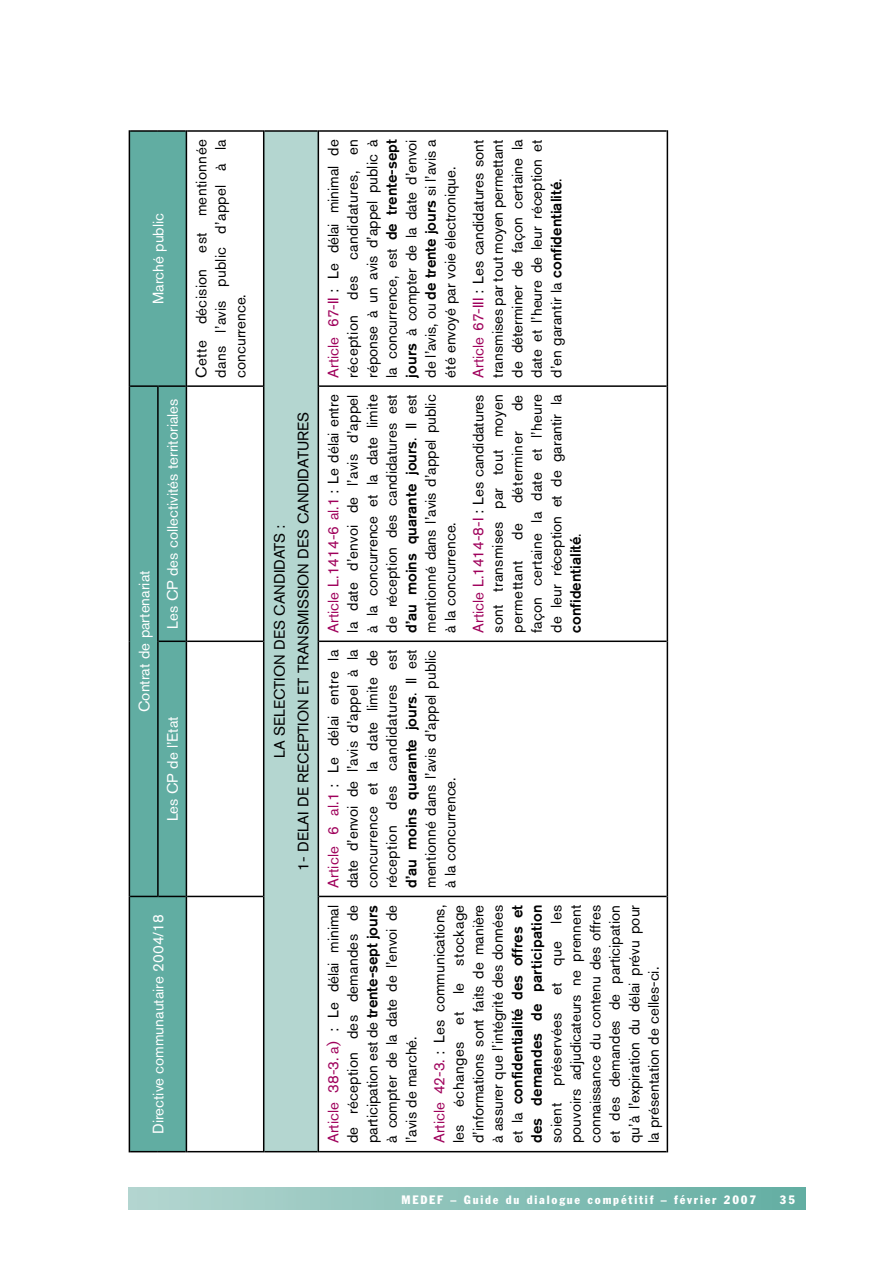
<style>
.page{position:relative;width:893px;height:1263px;background:#fff}
.page>*{position:absolute;margin:0;border:0;box-sizing:border-box;transform-origin:0 0}
.t1{font:15px/19.5px "Akzidenz Grotesk BQ";color:#000;text-align:justify}
.t2{font:15px "Akzidenz Grotesk BQ";color:#fff}
.t3{font:15px "Akzidenz Grotesk BQ";letter-spacing:.03em;color:#000}
.t4{font:condensed 12px "Franklin Gothic BT";letter-spacing:.15em;color:#fff}
.s1{color:#9f005b}
.s2{font-weight:500}
</style>
<div class="page">
<div style="left:129px;top:1187px;width:677px;height:23px;background:linear-gradient(to right,#b5d6d0,#62aea2)"></div>
<div style="left:130px;top:132px;width:56px;height:1019px;background:#61ada2"></div>
<div style="left:264px;top:131px;width:54px;height:1021px;background:#b4d6d0"></div>
<hr style="left:129px;top:896px;width:1px;height:256px;background:#000">
<hr style="left:129px;top:641px;width:1px;height:255px;background:#000">
<hr style="left:129px;top:386px;width:1px;height:255px;background:#000">
<hr style="left:129px;top:130px;width:1px;height:256px;background:#000">
<hr style="left:130px;top:385px;width:27px;height:2px;background:#000">
<hr style="left:130px;top:130px;width:28px;height:2px;background:#000">
<svg style="left:130px;top:1151px;width:56px;height:1px"></svg>
<hr style="left:157px;top:641px;width:2px;height:256px;background:#000">
<svg style="left:130px;top:896px;width:56px;height:1px"></svg>
<hr style="left:157px;top:385px;width:2px;height:256px;background:#000">
<hr style="left:159px;top:640px;width:27px;height:2px;background:#000">
<hr style="left:159px;top:385px;width:27px;height:2px;background:#000">
<hr style="left:158px;top:130px;width:28px;height:2px;background:#000">
<hr style="left:186px;top:896px;width:1px;height:256px;background:#000">
<hr style="left:187px;top:1151px;width:76px;height:1px;background:#000">
<hr style="left:186px;top:641px;width:1px;height:255px;background:#000">
<hr style="left:187px;top:896px;width:76px;height:1px;background:#000">
<hr style="left:186px;top:386px;width:1px;height:255px;background:#000">
<hr style="left:187px;top:640px;width:76px;height:2px;background:#000">
<hr style="left:186px;top:130px;width:1px;height:256px;background:#000">
<hr style="left:187px;top:385px;width:76px;height:2px;background:#000">
<hr style="left:187px;top:130px;width:76px;height:2px;background:#000">
<hr style="left:263px;top:896px;width:1px;height:256px;background:#000">
<hr style="left:264px;top:1151px;width:54px;height:1px;background:#000">
<hr style="left:263px;top:641px;width:1px;height:255px;background:#000">
<hr style="left:263px;top:386px;width:1px;height:255px;background:#000">
<hr style="left:263px;top:130px;width:1px;height:256px;background:#000">
<hr style="left:264px;top:130px;width:54px;height:2px;background:#000">
<hr style="left:318px;top:896px;width:1px;height:256px;background:#000">
<hr style="left:319px;top:1151px;width:348px;height:1px;background:#000">
<hr style="left:318px;top:641px;width:1px;height:255px;background:#000">
<hr style="left:319px;top:896px;width:348px;height:1px;background:#000">
<hr style="left:318px;top:386px;width:1px;height:255px;background:#000">
<hr style="left:319px;top:640px;width:348px;height:2px;background:#000">
<hr style="left:318px;top:130px;width:1px;height:256px;background:#000">
<hr style="left:319px;top:385px;width:348px;height:2px;background:#000">
<hr style="left:319px;top:130px;width:348px;height:2px;background:#000">
<hr style="left:667px;top:896px;width:1px;height:256px;background:#000">
<hr style="left:667px;top:641px;width:1px;height:255px;background:#000">
<hr style="left:667px;top:386px;width:1px;height:255px;background:#000">
<hr style="left:667px;top:130px;width:1px;height:256px;background:#000">
<p class="t2" style="left:149px;top:304px;width:93px;rotate:-90deg">Marché public</p>
<p class="t2" style="left:135px;top:712px;width:143px;rotate:-90deg">Contrat de partenariat</p>
<p class="t2" style="left:164px;top:629px;width:231px;rotate:-90deg">Les CP des collectivités territoriales</p>
<p class="t2" style="left:164px;top:821px;width:107px;rotate:-90deg">Les CP de l’Etat</p>
<p class="t1" style="left:191px;top:378px;width:240px;rotate:-90deg">Cette décision est mentionnée dans l’avis public d’appel à la concurrence.</p>
<p class="t2" style="left:149px;top:1134px;width:221px;rotate:-90deg">Directive communautaire 2004/18</p>
<p class="t1" style="left:268px;top:871px;width:460px;line-height:23.7px;text-align:center;rotate:-90deg">LA SELECTION DES CANDIDATS :<br>1- DELAI DE RECEPTION ET TRANSMISSION DES CANDIDATURES</p>
<p class="t1" style="left:323px;top:378px;width:240px;rotate:-90deg"><span class="s1">Article 67-II</span> : Le délai minimal de réception des candidatures, en réponse à un avis d’appel public à la concurrence, est <span class="s2">de trente-sept jours</span> à compter de la date d’envoi de l’avis, ou <span class="s2">de trente jours</span> si l’avis a été envoyé par voie électronique.</p>
<p class="t1" style="left:468px;top:378px;width:240px;rotate:-90deg"><span class="s1">Article 67-III</span> : Les candidatures sont transmises par tout moyen permettant de déterminer de façon certaine la date et l’heure de leur réception et d’en garantir la <span class="s2">confidentialité</span>.</p>
<p class="t1" style="left:507px;top:633px;width:240px;text-indent:221px;rotate:-90deg">de façon certaine la date et l’heure de leur réception et de garantir la <span class="s2">confidentialité</span>.</p>
<p class="t1" style="left:323px;top:633px;width:240px;rotate:-90deg"><span class="s1">Article L.1414-6 al.1</span> : Le délai entre la date d’envoi de l’avis d’appel à la concurrence et la date limite de réception des candidatures est <span class="s2">d’au moins quarante jours</span>. Il est mentionné dans l’avis d’appel public à la concurrence.</p>
<p class="t1" style="left:468px;top:633px;width:240px;rotate:-90deg"><span class="s1">Article L.1414-8-I</span> : Les candidatures sont transmises par tout moyen permettant</p>
<p class="t3" style="left:508px;top:503px;width:73px;rotate:-90deg">déterminer</p>
<p class="t1" style="left:507px;top:540px;width:18px;rotate:-90deg">de</p>
<p class="t1" style="left:323px;top:888px;width:240px;rotate:-90deg"><span class="s1">Article 6 al.1</span> : Le délai entre la date d’envoi de l’avis d’appel à la concurrence et la date limite de réception des candidatures est <span class="s2">d’au moins quarante jours</span>. Il est mentionné dans l’avis d’appel public à la concurrence.</p>
<p class="t1" style="left:323px;top:1143px;width:240px;rotate:-90deg"><span class="s1">Article 38-3. a)</span> : Le délai minimal de réception des demandes de participation est de <span class="s2">trente-sept jours </span>à compter de la date de l’envoi de l’avis de marché.</p>
<p class="t1" style="left:429px;top:1143px;width:240px;rotate:-90deg"><span class="s1">Article 42-3.</span> : Les communications, les échanges et le stockage d’informations sont faits de manière à assurer que l’intégrité des données et la <span class="s2">confidentialité des offres et des demandes de participation</span></p>
<p class="t1" style="left:546px;top:1143px;width:240px;rotate:-90deg">soient préservées et que les pouvoirs adjudicateurs ne prennent connaissance du contenu des offres et des demandes de participation qu’à l’expiration du délai prévu pour la présentation de celles-ci.</p>
<p class="t4" style="left:401px;top:1192px;width:10px">MEDEF</p>
<p class="t4" style="left:451px;top:1192px;width:307px">– Guide du dialogue compétitif – février 2007</p>
<p class="t4" style="left:780px;top:1192px;width:17px">35</p>
</div>
